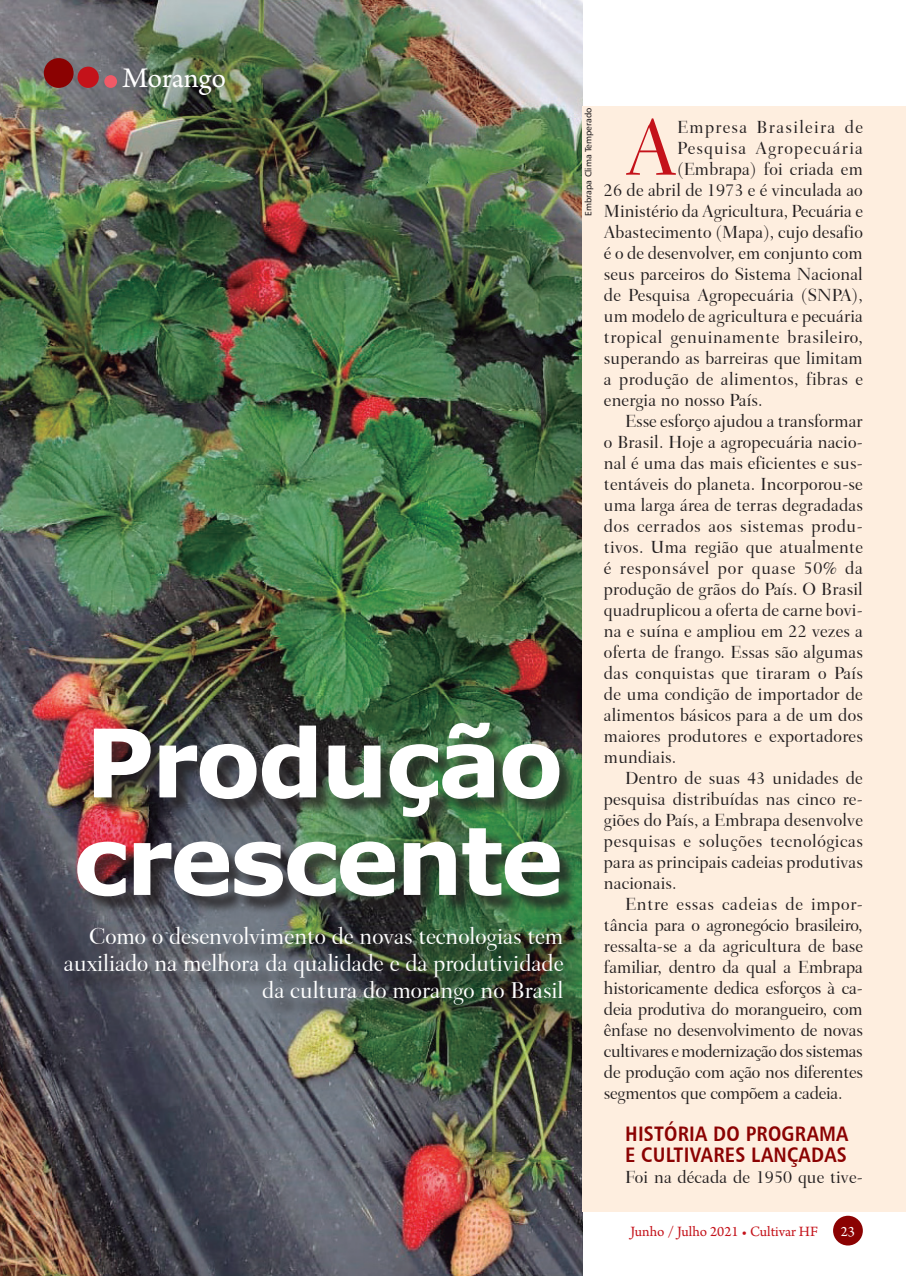
<style>
.page{position:relative;width:906px;height:1276px;background:#fff}
.page>*{position:absolute;margin:0;border:0;box-sizing:border-box;transform-origin:0 0}
.Título_2{font:700 94.5px/97.5px "Verdana";letter-spacing:-.03em;color:#fff}
.CorpoTEXTO{font:80.25px "Transitional 551 BT Medium B";color:#c4121a}
.t1{font:30px "Arno Pro";letter-spacing:-.01em;color:#fff}
.ENTRADA_MATÉRIA{font:23.55px/27px "Transitional 551 BT Medium B";color:#fff;text-align:right}
.INTERTÍTULOS{font:21px "Humanist 777 BT Bold Condensed B";letter-spacing:.01em;color:#8b0202}
.CorpoTEXTO-2{font:18px/21px "Transitional 551 BT Medium B";letter-spacing:.01em;color:#231f20;text-align:justify}
.CorpoTEXTO-3{font:18px "Transitional 551 BT Medium B";letter-spacing:.035em;color:#231f20}
.CorpoTEXTO-4{font:18px "Transitional 551 BT Medium B";letter-spacing:.07em;color:#231f20}
.CorpoTEXTO-5{font:18px "Transitional 551 BT Medium B";letter-spacing:.075em;color:#231f20}
.t2{font:15px "Arno Pro";color:#c4121a}
.t3{font:15px "Arno Pro";color:#fff}
.CRÉDITOS_FOTOS{font:9px "Humana 777";color:#231f20}
</style>
<div class="page">
<img style="left:0;top:1px;width:583px;height:1275px">
<div style="left:583px;top:106px;width:323px;height:1106px;background:#feeedf"></div>
<div style="left:44px;top:58px;width:30px;height:30px;background:#8b0202;border-radius:50%"></div>
<div style="left:78px;top:67px;width:21px;height:21px;background:#c4121a;border-radius:50%"></div>
<div style="left:104px;top:75px;width:13px;height:13px;background:#f05a67;border-radius:50%"></div>
<div style="left:80px;top:725px;width:498px;height:190px;background:#231f20;opacity:.75"></div>
<div style="left:67px;top:930px;width:514px;height:93px;background:#231f20;opacity:.75"></div>
<div style="left:833px;top:1215px;width:30px;height:30px;background:#8b0202;border-radius:50%"></div>
<p class="t1" style="left:123px;top:61px;width:105px">Morango</p>
<p class="Título_2" style="left:73px;top:712px;width:492px">Produção crescente</p>
<p class="ENTRADA_MATÉRIA" style="left:64px;top:922px;width:501px">Como o desenvolvimento de novas tecnologias tem auxiliado na melhora da qualidade e da produtividade</p>
<p class="ENTRADA_MATÉRIA" style="left:262px;top:976px;width:303px">da cultura do morango no Brasil</p>
<p class="CRÉDITOS_FOTOS" style="left:583px;top:216px;width:110px;rotate:-90deg">Embrapa Clima Temperado</p>
<p class="CorpoTEXTO" style="left:625px;top:97px;width:53px">A</p>
<p class="CorpoTEXTO-5" style="left:677px;top:115px;width:187px">Empresa Brasileira de</p>
<p class="CorpoTEXTO-4" style="left:677px;top:136px;width:187px">Pesquisa Agropecuária</p>
<p class="CorpoTEXTO-2" style="left:677px;top:158px;width:187px">(Embrapa) foi criada em</p>
<p class="CorpoTEXTO-2" style="left:604px;top:179px;width:260px">26 de abril de 1973 e é vinculada ao</p>
<p class="CorpoTEXTO-2" style="left:604px;top:200px;width:260px">Ministério da Agricultura, Pecuária e</p>
<p class="CorpoTEXTO-2" style="left:604px;top:221px;width:260px">Abastecimento (Mapa), cujo desafio</p>
<p class="CorpoTEXTO-2" style="left:604px;top:242px;width:260px">é o de desenvolver, em conjunto com</p>
<p class="CorpoTEXTO-2" style="left:604px;top:263px;width:260px">seus parceiros do Sistema Nacional</p>
<p class="CorpoTEXTO-2" style="left:604px;top:284px;width:260px">de Pesquisa Agropecuária (SNPA),</p>
<p class="CorpoTEXTO-2" style="left:604px;top:305px;width:260px">um modelo de agricultura e pecuária</p>
<p class="CorpoTEXTO-3" style="left:604px;top:325px;width:260px">tropical genuinamente brasileiro,</p>
<p class="CorpoTEXTO-2" style="left:604px;top:347px;width:260px">superando as barreiras que limitam</p>
<p class="CorpoTEXTO-2" style="left:604px;top:368px;width:260px">a produção de alimentos, fibras e</p>
<p class="CorpoTEXTO-2" style="left:604px;top:389px;width:160px">energia no nosso País.</p>
<p class="CorpoTEXTO-2" style="left:604px;top:410px;width:260px;text-indent:21px">Esse esforço ajudou a transformar o Brasil. Hoje a agropecuária nacio&shy;nal é uma das mais eficientes e sus&shy;tentáveis do planeta. Incorporou-se uma larga área de terras degradadas dos cerrados aos sistemas produ&shy;tivos. Uma região que atualmente é responsável por quase 50% da produção de grãos do País. O Brasil quadruplicou a oferta de carne bovi&shy;na e suína e ampliou em 22 vezes a oferta de frango. Essas são algumas das conquistas que tiraram o País de uma condição de importador de alimentos básicos para a de um dos maiores produtores e exportadores mundiais.</p>
<p class="CorpoTEXTO-2" style="left:604px;top:767px;width:260px;text-indent:21px">Dentro de suas 43 unidades de pesquisa distribuídas nas cinco re&shy;giões do País, a Embrapa desenvolve pesquisas e soluções tecnológicas para as principais cadeias produtivas nacionais.</p>
<p class="CorpoTEXTO-2" style="left:604px;top:893px;width:260px;text-indent:21px">Entre essas cadeias de impor&shy;tância para o agronegócio brasileiro, ressalta-se a da agricultura de base familiar, dentro da qual a Embrapa historicamente dedica esforços à ca&shy;deia produtiva do morangueiro, com ênfase no desenvolvimento de novas cultivares e modernização dos sistemas de produção com ação nos diferentes segmentos que compõem a cadeia.</p>
<p class="INTERTÍTULOS" style="left:625px;top:1120px;width:225px">HISTÓRIA DO PROGRAMA</p>
<p class="INTERTÍTULOS" style="left:625px;top:1141px;width:223px">E CULTIVARES LANÇADAS</p>
<p class="CorpoTEXTO-2" style="left:625px;top:1166px;width:239px">Foi na década de 1950 que tive-</p>
<p class="t2" style="left:630px;top:1222px;width:189px">Junho / Julho 2021 • Cultivar HF</p>
<p class="t3" style="left:841px;top:1222px;width:16px">23</p>
</div>
